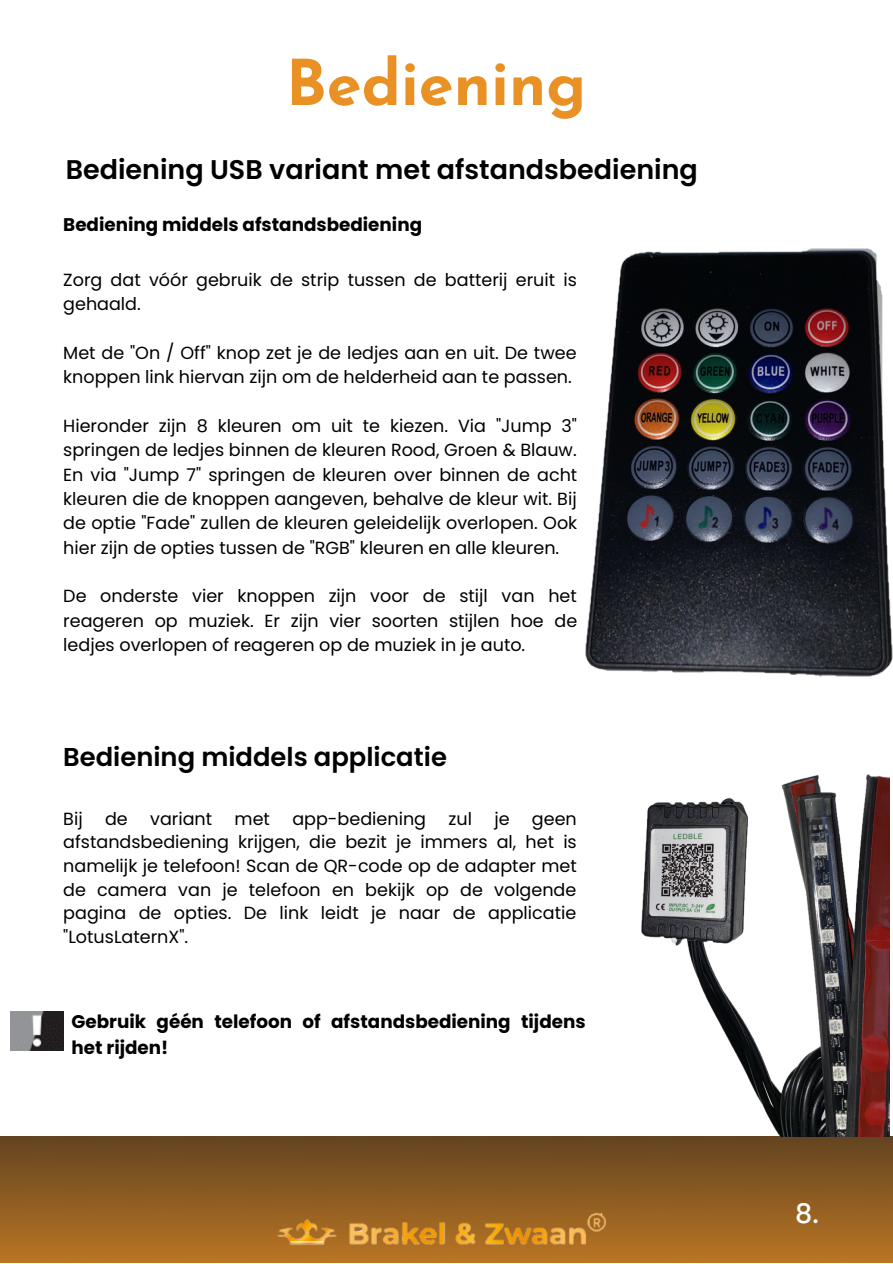
<style>
.page{position:relative;width:893px;height:1264px;background:#fff}
.page>*{position:absolute;margin:0;border:0;box-sizing:border-box;transform-origin:0 0}
.t1{font:700 63px "Josefin Sans";color:#e99125}
.t2{font:600 27px "Poppins";color:#000}
.t3{font:500 27px "Poppins";color:#fff}
.t4{font:600 25.8px "Poppins";color:#000}
.t5{font:700 18.3px/25.2px "Poppins";color:#000}
.t6{font:17.55px/24.3px "Poppins";color:#000;text-align:justify}
</style>
<div class="page">
<img style="left:0;top:1136px;width:892px;height:126px">
<img style="left:127px;top:1136px;width:638px;height:126px">
<img style="left:585px;top:249px;width:307px;height:427px">
<img style="left:641px;top:774px;width:248px;height:362px">
<img style="left:10px;top:1011px;width:53px;height:39px">
<h1 class="t1" style="left:286px;top:58px;width:302px">Bediening</h1>
<h2 class="t2" style="left:66px;top:150px;width:633px">Bediening USB variant met afstandsbediening</h2>
<p class="t5" style="left:63px;top:212px;width:360px">Bediening middels afstandsbediening</p>
<p class="t6" style="left:63px;top:268px;width:515px">Zorg dat vóór gebruik de strip tussen de batterij eruit is gehaald.</p>
<p class="t6" style="left:63px;top:341px;width:514px">Met de "On / Off" knop zet je de ledjes aan en uit. De twee knoppen link hiervan zijn om de helderheid aan te passen.</p>
<p class="t6" style="left:63px;top:414px;width:515px">Hieronder zijn 8 kleuren om uit te kiezen. Via "Jump 3" springen de ledjes binnen de kleuren Rood, Groen &amp; Blauw.<br>En via "Jump 7" springen de kleuren over binnen de acht kleuren die de knoppen aangeven, behalve de kleur wit. Bij de optie "Fade" zullen de kleuren geleidelijk overlopen. Ook hier zijn de opties tussen de "RGB" kleuren en alle kleuren.</p>
<p class="t6" style="left:63px;top:584px;width:515px">De onderste vier knoppen zijn voor de stijl van het reageren op muziek. Er zijn vier soorten stijlen hoe de ledjes overlopen of reageren op de muziek in je auto.</p>
<h3 class="t4" style="left:63px;top:739px;width:385px">Bediening middels applicatie</h3>
<p class="t6" style="left:63px;top:806px;width:21px">Bij</p>
<p class="t6" style="left:105px;top:806px;width:24px">de</p>
<p class="t6" style="left:150px;top:806px;width:64px">variant</p>
<p class="t6" style="left:234px;top:806px;width:37px">met</p>
<p class="t6" style="left:292px;top:806px;width:135px">app-bediening</p>
<p class="t6" style="left:448px;top:806px;width:25px">zul</p>
<p class="t6" style="left:494px;top:806px;width:17px">je</p>
<p class="t6" style="left:63px;top:806px;width:515px;line-height:23.5px;text-indent:468px">geen afstandsbediening krijgen, die bezit je immers al, het is namelijk je telefoon! Scan de QR-code op de adapter met de camera van je telefoon en bekijk op de volgende pagina de opties. De link leidt je naar de applicatie "LotusLaternX".</p>
<p class="t5" style="left:72px;top:1009px;width:515px">Gebruik géén telefoon of afstandsbediening tijdens het rijden!</p>
<h2 class="t3" style="left:795px;top:1194px;width:25px">8.</h2>
</div>
